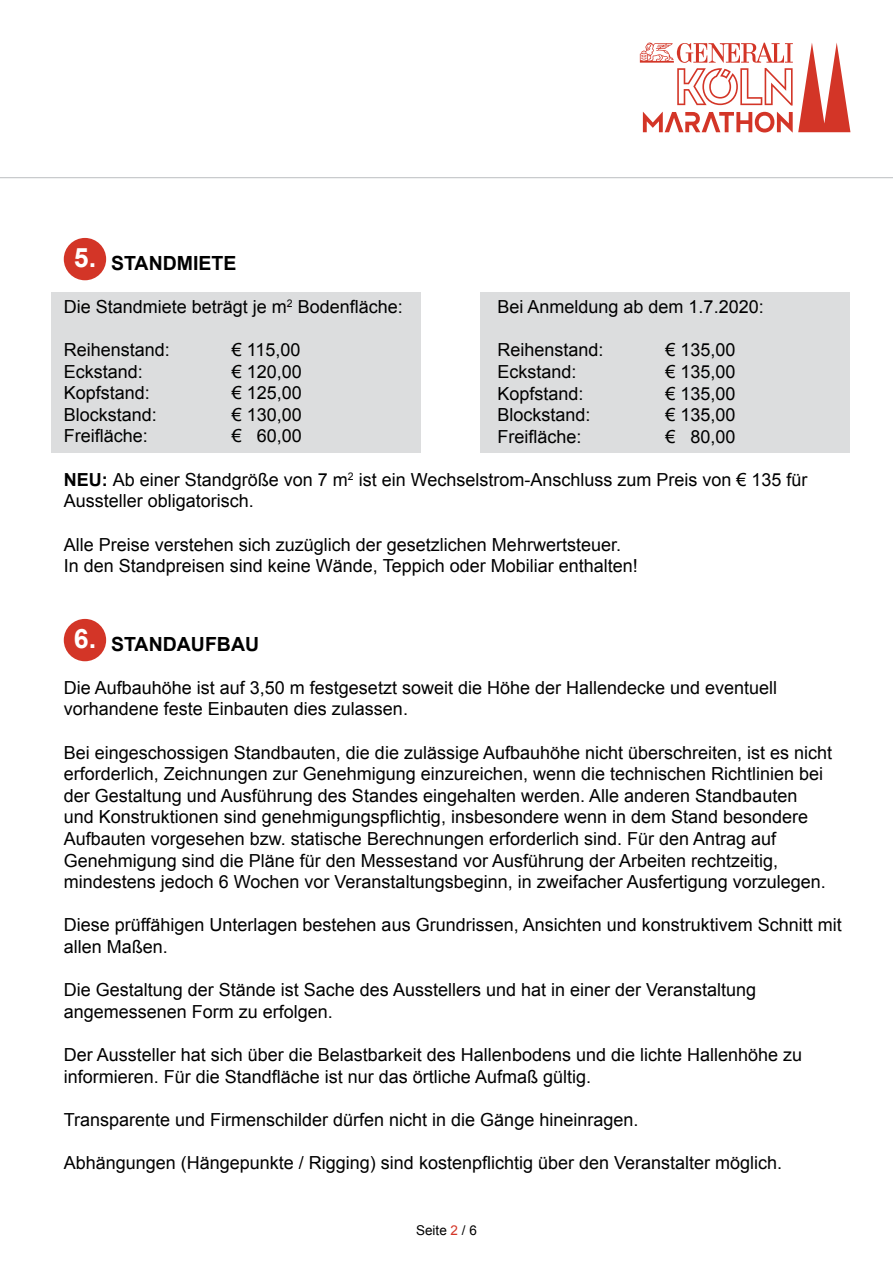
<style>
.page{position:relative;width:893px;height:1263px;background:#fff}
.page>*{position:absolute;margin:0;border:0;box-sizing:border-box;transform-origin:0 0}
.t1{font:700 19.5px "Arial";color:#000}
.t2{font:18px/21.6px "Arial";color:#000}
.t3{font:13.5px "Arial";color:#000}
.s1{font-weight:700}
.s2{color:#d33527}
</style>
<div class="page">
<div style="left:51px;top:292px;width:370px;height:161px;background:#dcddde"></div>
<div style="left:480px;top:292px;width:370px;height:161px;background:#dcddde"></div>
<div style="left:64px;top:238px;width:42px;height:42px;background:#d33527;border-radius:50%"></div>
<div style="left:64px;top:619px;width:42px;height:42px;background:#d33527;border-radius:50%"></div>
<hr style="left:0;top:177px;width:893px;height:1px;background:#bcbec0">
<svg style="left:640px;top:43px;width:210px;height:89px"></svg>
<p class="t1" style="left:74px;top:250px;width:65px"><sup>5.</sup> STAND</p>
<p class="t1" style="left:177px;top:250px;width:28px">MIETE</p>
<p class="t2" style="left:64px;top:296px;width:341px">Die Standmiete beträgt je m<sup>2</sup> Bodenfläche:</p>
<p class="t2" style="left:64px;top:339px;width:108px">Reihenstand:</p>
<p class="t2" style="left:232px;top:339px;width:70px">€ 115,00</p>
<p class="t2" style="left:64px;top:361px;width:81px">Eckstand:</p>
<p class="t2" style="left:232px;top:361px;width:72px">€ 120,00</p>
<p class="t2" style="left:64px;top:382px;width:88px">Kopfstand:</p>
<p class="t2" style="left:232px;top:382px;width:72px">€ 125,00</p>
<p class="t2" style="left:64px;top:404px;width:95px">Blockstand:</p>
<p class="t2" style="left:232px;top:404px;width:72px">€ 130,00</p>
<p class="t2" style="left:64px;top:426px;width:86px">Freifläche:</p>
<p class="t2" style="left:232px;top:426px;width:72px">€ 60,00</p>
<p class="t2" style="left:64px;top:469px;width:745px"><span class="s1">NEU:</span> Ab einer Standgröße von 7 m<sup>2</sup> ist ein Wechselstrom-Anschluss zum Preis von € 135 für<br>Aussteller obligatorisch.</p>
<p class="t2" style="left:64px;top:534px;width:575px">Alle Preise verstehen sich zuzüglich der gesetzlichen Mehrwertsteuer.<br>In den Standpreisen sind keine Wände, Teppich oder Mobiliar enthalten!</p>
<p class="t2" style="left:497px;top:296px;width:268px">Bei Anmeldung ab dem 1.7.2020:</p>
<p class="t2" style="left:497px;top:339px;width:108px">Reihenstand:</p>
<p class="t2" style="left:665px;top:339px;width:72px">€ 135,00</p>
<p class="t2" style="left:497px;top:361px;width:81px">Eckstand:</p>
<p class="t2" style="left:665px;top:361px;width:72px">€ 135,00</p>
<p class="t2" style="left:497px;top:383px;width:88px">Kopfstand:</p>
<p class="t2" style="left:665px;top:383px;width:72px">€ 135,00</p>
<p class="t2" style="left:497px;top:404px;width:95px">Blockstand:</p>
<p class="t2" style="left:665px;top:404px;width:72px">€ 135,00</p>
<p class="t2" style="left:497px;top:426px;width:86px">Freifläche:</p>
<p class="t2" style="left:665px;top:426px;width:72px">€ 80,00</p>
<p class="t1" style="left:74px;top:631px;width:65px"><sup>6.</sup> STANDAU</p>
<p class="t1" style="left:205px;top:631px;width:27px">FBAU</p>
<p class="t2" style="left:64px;top:677px;width:715px">Die Aufbauhöhe ist auf 3,50 m festgesetzt soweit die Höhe der Hallendecke und eventuell vorhandene feste Einbauten dies zulassen.</p>
<p class="t2" style="left:64px;top:742px;width:770px">Bei eingeschossigen Standbauten, die die zulässige Aufbauhöhe nicht überschreiten, ist es nicht erforderlich, Zeichnungen zur Genehmigung einzureichen, wenn die technischen Richtlinien bei der Gestaltung und Ausführung des Standes eingehalten werden. Alle anderen Standbauten<br>und Konstruktionen sind genehmigungspflichtig, insbesondere wenn in dem Stand besondere Aufbauten vorgesehen bzw. statische Berechnungen erforderlich sind. Für den Antrag auf Genehmigung sind die Pläne für den Messestand vor Ausführung der Arbeiten rechtzeitig, mindestens jedoch 6 Wochen vor Veranstaltungsbeginn, in zweifacher Ausfertigung vorzulegen.</p>
<p class="t2" style="left:64px;top:914px;width:780px">Diese prüffähigen Unterlagen bestehen aus Grundrissen, Ansichten und konstruktivem Schnitt mit allen Maßen.</p>
<p class="t2" style="left:64px;top:979px;width:694px">Die Gestaltung der Stände ist Sache des Ausstellers und hat in einer der Veranstaltung angemessenen Form zu erfolgen.</p>
<p class="t2" style="left:64px;top:1044px;width:740px">Der Aussteller hat sich über die Belastbarkeit des Hallenbodens und die lichte Hallenhöhe zu informieren. Für die Standfläche ist nur das örtliche Aufmaß gültig.</p>
<p class="t2" style="left:64px;top:1109px;width:576px">Transparente und Firmenschilder dürfen nicht in die Gänge hineinragen.</p>
<p class="t2" style="left:64px;top:1152px;width:720px">Abhängungen (Hängepunkte / Rigging) sind kostenpflichtig über den Veranstalter möglich.</p>
<p class="t3" style="left:416px;top:1221px;width:62px">Seite <span class="s2">2</span> / 6</p>
</div>
